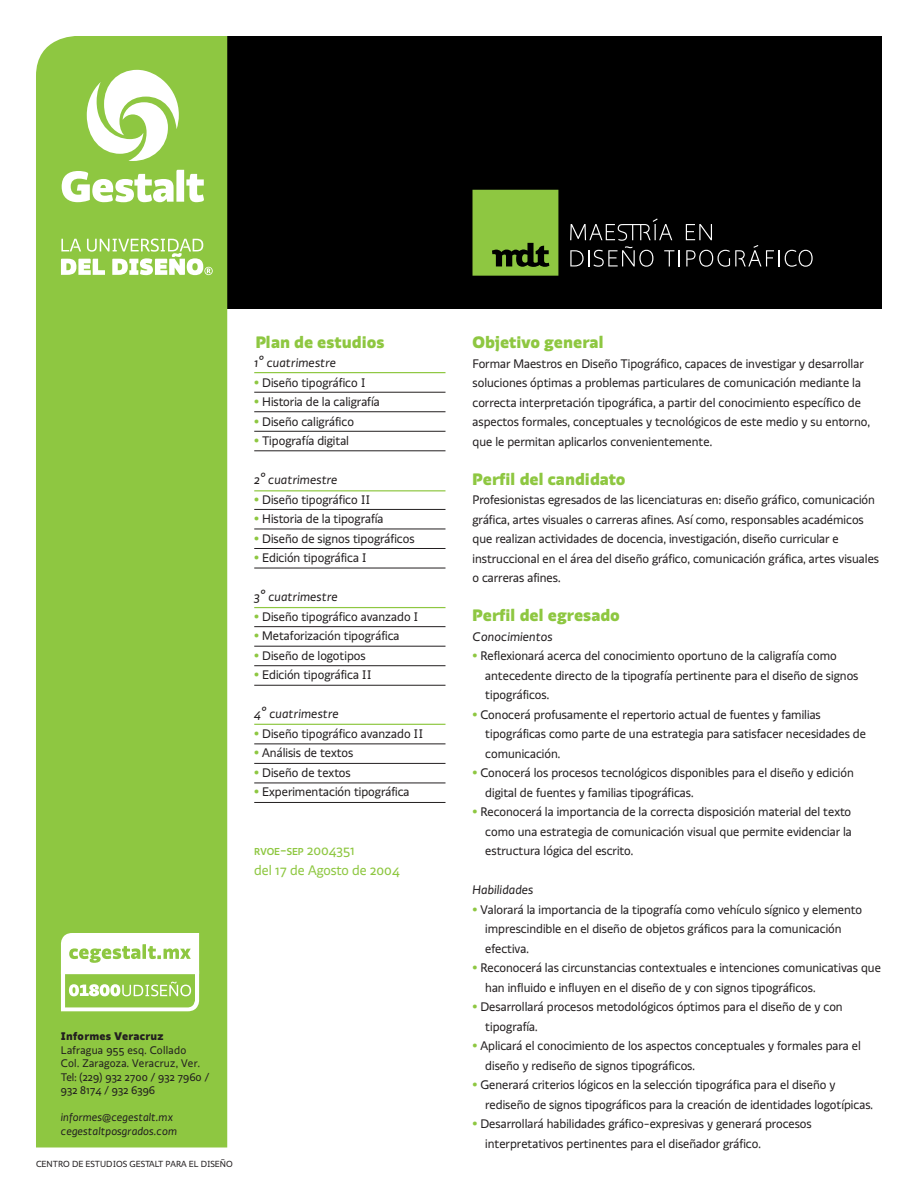
<style>
.page{position:relative;width:918px;height:1188px;background:#fff}
.page>*{position:absolute;margin:0;border:0;box-sizing:border-box;transform-origin:0 0}
.Titulos{font:800 18px "Gestalt";color:#8ec741}
.t1{font:15px "Gestalt";color:#8ec741}
.Tab{font:13.5px/19.5px "Gestalt";color:#231f20}
.Base{font:13.5px/19.5px "Gestalt";color:#231f20}
.Tab-2{font:italic 13.5px "Gestalt";color:#231f20}
.Base-2{font:italic 13.5px "Gestalt";color:#231f20}
.Gloriola_Light_9{font:12px "Gestalt";letter-spacing:.02em;color:#231f20}
.t2{font:italic 12px "Gestalt";color:#231f20}
.Gloriola_Light_9-2{font:12px/13.5px "Gestalt";color:#231f20}
.Gloriola_Light_9-3{font:800 12px "Gestalt";letter-spacing:.02em;color:#231f20}
.t3{font:500 10.95px "Gestalt";color:#8ec741}
.Gloriola_Light_9-4{font:9.6px "Gestalt";color:#231f20}
.s1{color:#8ec741}
.s2{font-size:15px}
.s3{font-weight:400;font-size:15px}
</style>
<div class="page">
<div style="left:227px;top:36px;width:655px;height:273px;background:#000"></div>
<svg style="left:785px;top:250px;width:28px;height:17px"></svg>
<svg style="left:686px;top:224px;width:93px;height:43px"></svg>
<svg style="left:570px;top:218px;width:109px;height:49px"></svg>
<svg style="left:472px;top:190px;width:86px;height:86px;background:#7eb13a"></svg>
<div style="left:36px;top:36px;width:191px;height:1112px;background:#8ec741"></div>
<svg style="left:87px;top:70px;width:92px;height:91px"></svg>
<svg style="left:62px;top:170px;width:142px;height:32px"></svg>
<svg style="left:61px;top:239px;width:152px;height:36px"></svg>
<svg style="left:61px;top:933px;width:138px;height:78px"></svg>
<hr style="left:254px;top:802px;width:192px;height:1px;background:#231f20">
<hr style="left:254px;top:783px;width:192px;height:1px;background:#231f20">
<hr style="left:254px;top:763px;width:192px;height:1px;background:#231f20">
<hr style="left:254px;top:744px;width:192px;height:1px;background:#231f20">
<hr style="left:254px;top:685px;width:192px;height:1px;background:#231f20">
<hr style="left:254px;top:665px;width:192px;height:1px;background:#231f20">
<hr style="left:254px;top:646px;width:192px;height:1px;background:#231f20">
<hr style="left:254px;top:626px;width:192px;height:1px;background:#231f20">
<hr style="left:254px;top:568px;width:192px;height:1px;background:#231f20">
<hr style="left:254px;top:548px;width:192px;height:1px;background:#231f20">
<hr style="left:254px;top:529px;width:192px;height:1px;background:#231f20">
<hr style="left:254px;top:509px;width:192px;height:1px;background:#231f20">
<hr style="left:254px;top:451px;width:192px;height:1px;background:#231f20">
<hr style="left:254px;top:431px;width:192px;height:1px;background:#231f20">
<hr style="left:254px;top:411px;width:192px;height:1px;background:#231f20">
<hr style="left:254px;top:392px;width:192px;height:1px;background:#231f20">
<hr style="left:254px;top:372px;width:192px;height:1px;background:#8ec741">
<hr style="left:254px;top:490px;width:192px;height:1px;background:#8ec741">
<hr style="left:254px;top:607px;width:192px;height:1px;background:#8ec741">
<hr style="left:254px;top:724px;width:192px;height:1px;background:#8ec741">
<p class="Titulos" style="left:256px;top:331px;width:130px">Plan de estudios</p>
<p class="Tab-2" style="left:254px;top:355px;width:83px">1° cuatrimestre</p>
<p class="Tab" style="left:254px;top:373px;width:113px"><span class="s1">•</span> Diseño tipográfico I</p>
<p class="Tab" style="left:254px;top:392px;width:127px"><span class="s1">•</span> Historia de la caligrafía</p>
<p class="Tab" style="left:254px;top:412px;width:101px"><span class="s1">•</span> Diseño caligráfico</p>
<p class="Tab" style="left:254px;top:431px;width:96px"><span class="s1">•</span> Tipografía digital</p>
<p class="Tab-2" style="left:254px;top:472px;width:85px">2° cuatrimestre</p>
<p class="Tab" style="left:254px;top:490px;width:118px"><span class="s1">•</span> Diseño tipográfico II</p>
<p class="Tab" style="left:254px;top:509px;width:131px"><span class="s1">•</span> Historia de la tipografía</p>
<p class="Tab" style="left:254px;top:529px;width:162px"><span class="s1">•</span> Diseño de signos tipográficos</p>
<p class="Tab" style="left:254px;top:548px;width:114px"><span class="s1">•</span> Edición tipográfica I</p>
<p class="Tab-2" style="left:254px;top:589px;width:85px">3° cuatrimestre</p>
<p class="Tab" style="left:254px;top:607px;width:166px"><span class="s1">•</span> Diseño tipográfico avanzado I</p>
<p class="Tab" style="left:254px;top:626px;width:147px"><span class="s1">•</span> Metaforización tipográfica</p>
<p class="Tab" style="left:254px;top:646px;width:113px"><span class="s1">•</span> Diseño de logotipos</p>
<p class="Tab" style="left:254px;top:665px;width:119px"><span class="s1">•</span> Edición tipográfica II</p>
<p class="Tab-2" style="left:254px;top:706px;width:86px">4° cuatrimestre</p>
<p class="Tab" style="left:254px;top:724px;width:171px"><span class="s1">•</span> Diseño tipográfico avanzado II</p>
<p class="Tab" style="left:254px;top:743px;width:101px"><span class="s1">•</span> Análisis de textos</p>
<p class="Tab" style="left:254px;top:763px;width:98px"><span class="s1">•</span> Diseño de textos</p>
<p class="Tab" style="left:254px;top:782px;width:157px"><span class="s1">•</span> Experimentación tipográfica</p>
<p class="t3" style="left:254px;top:845px;width:102px">RVOE<span class="s2">-</span>SEP <span class="s3">2004351</span></p>
<p class="t1" style="left:254px;top:861px;width:147px">del 17 de Agosto de 2004</p>
<p class="Gloriola_Light_9-3" style="left:61px;top:1029px;width:104px">Informes Veracruz</p>
<p class="Gloriola_Light_9" style="left:61px;top:1043px;width:127px">Lafragua 955 esq. Collado</p>
<p class="Gloriola_Light_9" style="left:61px;top:1056px;width:141px">Col. Zaragoza. Veracruz, Ver.</p>
<p class="Gloriola_Light_9-2" style="left:61px;top:1070px;width:150px">Tel: (229) 932 2700 / 932 7960 /<br>932 8174 / 932 6396</p>
<p class="t2" style="left:61px;top:1110px;width:114px">informes@cegestalt.mx</p>
<p class="t2" style="left:61px;top:1124px;width:118px">cegestaltposgrados.com</p>
<p class="Gloriola_Light_9-4" style="left:36px;top:1158px;width:198px">CENTRO DE ESTUDIOS GESTALT PARA EL DISEÑO</p>
<p class="Titulos" style="left:472px;top:331px;width:133px">Objetivo general</p>
<p class="Base" style="left:472px;top:353px;width:399px">Formar Maestros en Diseño Tipográfico, capaces de investigar y desarrollar soluciones óptimas a problemas particulares de comunicación mediante la correcta interpretación tipográfica, a partir del conocimiento específico de aspectos formales, conceptuales y tecnológicos de este medio y su entorno, que le permitan aplicarlos convenientemente.</p>
<p class="Titulos" style="left:472px;top:468px;width:155px">Perfil del candidato</p>
<p class="Base" style="left:472px;top:490px;width:408px">Profesionistas egresados de las licenciaturas en: diseño gráfico, comunicación gráfica, artes visuales o carreras afines. Así como, responsables académicos que realizan actividades de docencia, investigación, diseño curricular e instruccional en el área del diseño gráfico, comunicación gráfica, artes visuales o carreras afines.</p>
<p class="Titulos" style="left:472px;top:604px;width:149px">Perfil del egresado</p>
<p class="Base-2" style="left:472px;top:628px;width:82px">Conocimientos</p>
<p class="Tab" style="left:485px;top:646px;width:375px;text-indent:-13px"><span class="s1">•</span> Reflexionará acerca del conocimiento oportuno de la caligrafía como antecedente directo de la tipografía pertinente para el diseño de signos tipográficos.</p>
<p class="Tab" style="left:485px;top:704px;width:382px;text-indent:-13px"><span class="s1">•</span> Conocerá profusamente el repertorio actual de fuentes y familias tipográficas como parte de una estrategia para satisfacer necesidades de comunicación.</p>
<p class="Tab" style="left:485px;top:763px;width:370px;text-indent:-13px"><span class="s1">•</span> Conocerá los procesos tecnológicos disponibles para el diseño y edición digital de fuentes y familias tipográficas.</p>
<p class="Tab" style="left:485px;top:802px;width:368px;text-align:justify;text-indent:-13px"><span class="s1">•</span> Reconocerá la importancia de la correcta disposición material del texto como una estrategia de comunicación visual que permite evidenciar la estructura lógica del escrito.</p>
<p class="Tab-2" style="left:472px;top:882px;width:63px">Habilidades</p>
<p class="Tab" style="left:485px;top:899px;width:378px;text-indent:-13px"><span class="s1">•</span> Valorará la importancia de la tipografía como vehículo sígnico y elemento imprescindible en el diseño de objetos gráficos para la comunicación efectiva.</p>
<p class="Tab" style="left:485px;top:958px;width:397px;text-indent:-13px"><span class="s1">•</span> Reconocerá las circunstancias contextuales e intenciones comunicativas que han influido e influyen en el diseño de y con signos tipográficos.</p>
<p class="Tab" style="left:485px;top:997px;width:359px;text-indent:-13px"><span class="s1">•</span> Desarrollará procesos metodológicos óptimos para el diseño de y con tipografía.</p>
<p class="Tab" style="left:485px;top:1036px;width:377px;text-indent:-13px"><span class="s1">•</span> Aplicará el conocimiento de los aspectos conceptuales y formales para el diseño y rediseño de signos tipográficos.</p>
<p class="Tab" style="left:485px;top:1075px;width:389px;text-indent:-13px"><span class="s1">•</span> Generará criterios lógicos en la selección tipográfica para el diseño y rediseño de signos tipográficos para la creación de identidades logotípicas.</p>
<p class="Tab" style="left:485px;top:1114px;width:328px;text-indent:-13px"><span class="s1">•</span> Desarrollará habilidades gráfico-expresivas y generará procesos interpretativos pertinentes para el diseñador gráfico.</p>
</div>
